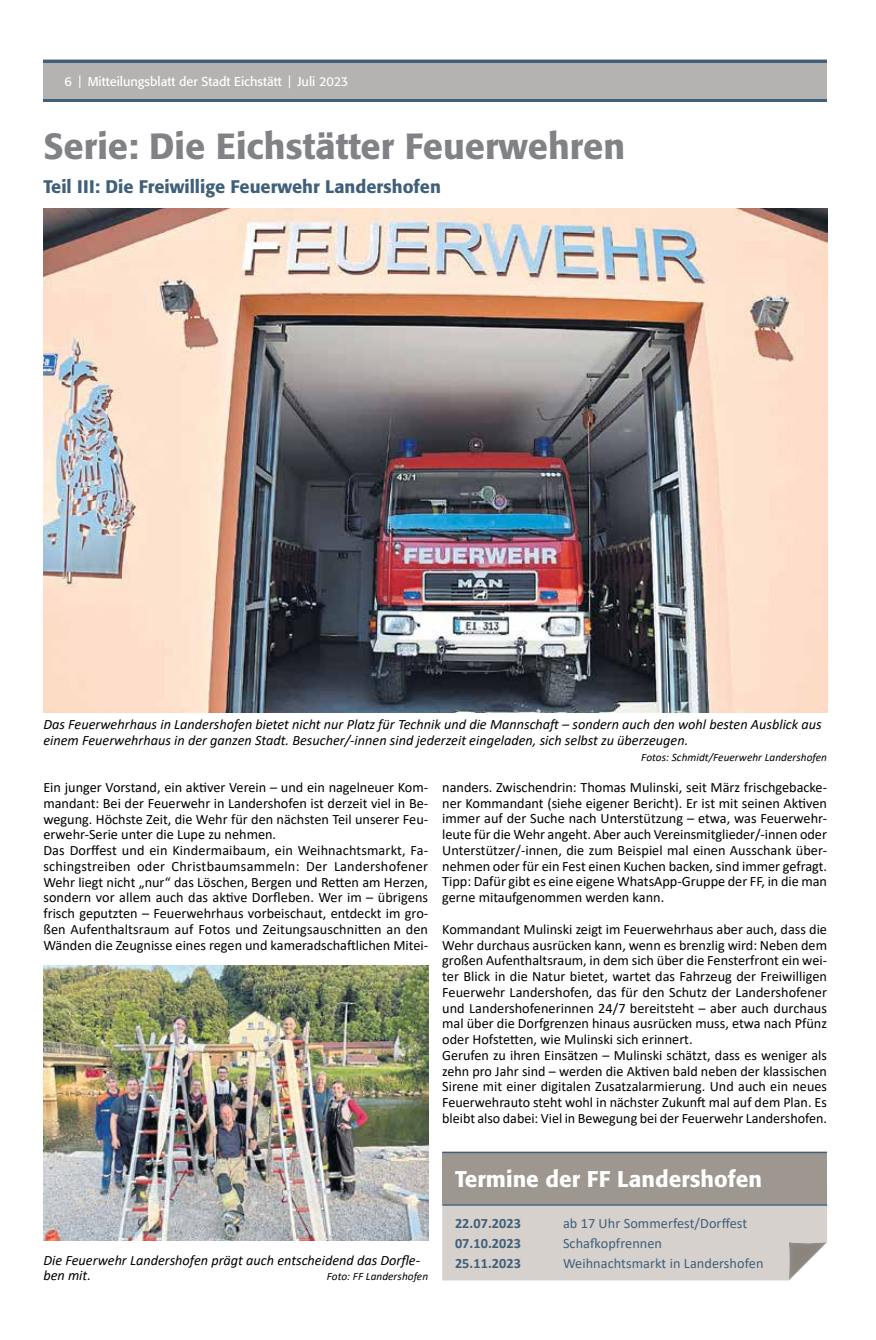
<style>
.page{position:relative;width:876px;height:1340px;background:#fff}
.page>*{position:absolute;margin:0;border:0;box-sizing:border-box;transform-origin:0 0}
.t1{font:500 36px "Formata";color:#808285}
.t2{font:500 22.5px "Formata";color:#fff}
.t3{font:500 18px "Formata";color:#3f5f7a}
.t4{font:14.25px/15.8px "Calibri";color:#000}
.t5{font:italic 14.25px/15.8px "Calibri";color:#000}
.t6{font:14.25px "Calibri";letter-spacing:.005em;color:#3f5f7a}
.t7{font:700 14.25px "Calibri";letter-spacing:.005em;color:#3f5f7a}
.t8{font:12.75px "Formata";color:#fff}
.t9{font:italic 11.25px "Calibri";letter-spacing:.005em;color:#000}
</style>
<div class="page">
<div style="left:43px;top:60px;width:784px;height:42px;background:#b5b3b1"></div>
<hr style="left:43px;top:99px;width:784px;height:3px;background:#3f5f7a">
<hr style="left:43px;top:60px;width:784px;height:3px;background:#3f5f7a">
<div style="left:442px;top:1152px;width:385px;height:52px;background:#9e9790"></div>
<hr style="left:442px;top:1151px;width:385px;height:2px;background:#3f5f7a">
<div style="left:442px;top:1204px;width:385px;height:76px;background:#d6d1cd"></div>
<div style="left:787px;top:1240px;width:41px;height:40px;background:#000;opacity:.13"></div>
<img style="left:43px;top:209px;width:784px;height:503px">
<img style="left:43px;top:965px;width:385px;height:275px">
<p class="t8" style="left:65px;top:74px;width:285px">6 | Mitteilungsblatt der Stadt Eichstätt | Juli 2023</p>
<h1 class="t1" style="left:43px;top:124px;width:583px">Serie: Die Eichstätter Feuerwehren</h1>
<p class="t3" style="left:43px;top:175px;width:399px">Teil III: Die Freiwillige Feuerwehr Landershofen</p>
<p class="t5" style="left:43px;top:715px;width:780px">Das Feuerwehrhaus in Landershofen bietet nicht nur Platz für Technik und die Mannschaft – sondern auch den wohl besten Ausblick aus einem Feuerwehrhaus in der ganzen Stadt. Besucher/-innen sind jederzeit eingeladen, sich selbst zu überzeugen.</p>
<p class="t9" style="left:641px;top:749px;width:187px">Fotos: Schmidt/Feuerwehr Landershofen</p>
<p class="t4" style="left:43px;top:779px;width:386px">Ein junger Vorstand, ein aktiver Verein – und ein nagelneuer Kom&shy;mandant: Bei der Feuerwehr in Landershofen ist derzeit viel in Be&shy;wegung. Höchste Zeit, die Wehr für den nächsten Teil unserer Feu&shy;erwehr-Serie unter die Lupe zu nehmen.<br>Das Dorffest und ein Kindermaibaum, ein Weihnachtsmarkt, Fa&shy;schingstreiben oder Christbaumsammeln: Der Landershofener Wehr liegt nicht „nur“ das Löschen, Bergen und Retten am Herzen, sondern vor allem auch das aktive Dorfleben. Wer im – übrigens frisch geputzten – Feuerwehrhaus vorbeischaut, entdeckt im gro&shy;ßen Aufenthaltsraum auf Fotos und Zeitungsauschnitten an den Wänden die Zeugnisse eines regen und kameradschaftlichen Mitei-</p>
<p class="t4" style="left:442px;top:779px;width:386px;text-align:justify">nanders. Zwischendrin: Thomas Mulinski, seit März frischgebacke&shy;ner Kommandant (siehe eigener Bericht). Er ist mit seinen Aktiven immer auf der Suche nach Unterstützung – etwa, was Feuerwehr&shy;leute für die Wehr angeht. Aber auch Vereinsmitglieder/-innen oder Unterstützer/-innen, die zum Beispiel mal einen Ausschank über&shy;nehmen oder für ein Fest einen Kuchen backen, sind immer gefragt.<br>Tipp: Dafür gibt es eine eigene WhatsApp-Gruppe der FF, in die man gerne mitaufgenommen werden kann.</p>
<p class="t4" style="left:442px;top:920px;width:386px">Kommandant Mulinski zeigt im Feuerwehrhaus aber auch, dass die Wehr durchaus ausrücken kann, wenn es brenzlig wird: Neben dem großen Aufenthaltsraum, in dem sich über die Fensterfront ein wei&shy;ter Blick in die Natur bietet, wartet das Fahrzeug der Freiwilligen Feuerwehr Landershofen, das für den Schutz der Landershofener und Landershofenerinnen 24/7 bereitsteht – aber auch durchaus mal über die Dorfgrenzen hinaus ausrücken muss, etwa nach Pfünz oder Hofstetten, wie Mulinski sich erinnert.<br>Gerufen zu ihren Einsätzen – Mulinski schätzt, dass es weniger als zehn pro Jahr sind – werden die Aktiven bald neben der klassischen Sirene mit einer digitalen Zusatzalarmierung. Und auch ein neues Feuerwehrauto steht wohl in nächster Zukunft mal auf dem Plan. Es bleibt also dabei: Viel in Bewegung bei der Feuerwehr Landershofen.</p>
<p class="t5" style="left:43px;top:1251px;width:378px">Die Feuerwehr Landershofen prägt auch entscheidend das Dorfle&shy;ben mit.</p>
<p class="t9" style="left:327px;top:1268px;width:103px">Foto: FF Landershofen</p>
<h2 class="t2" style="left:455px;top:1165px;width:309px">Termine der FF Landershofen</h2>
<p class="t7" style="left:455px;top:1212px;width:68px">22.07.2023</p>
<p class="t6" style="left:563px;top:1212px;width:186px">ab 17 Uhr Sommerfest/Dorffest</p>
<p class="t7" style="left:455px;top:1232px;width:68px">07.10.2023</p>
<p class="t6" style="left:563px;top:1232px;width:101px">Schafkopfrennen</p>
<p class="t7" style="left:455px;top:1252px;width:68px">25.11.2023</p>
<p class="t6" style="left:563px;top:1252px;width:202px">Weihnachtsmarkt in Landershofen</p>
</div>
